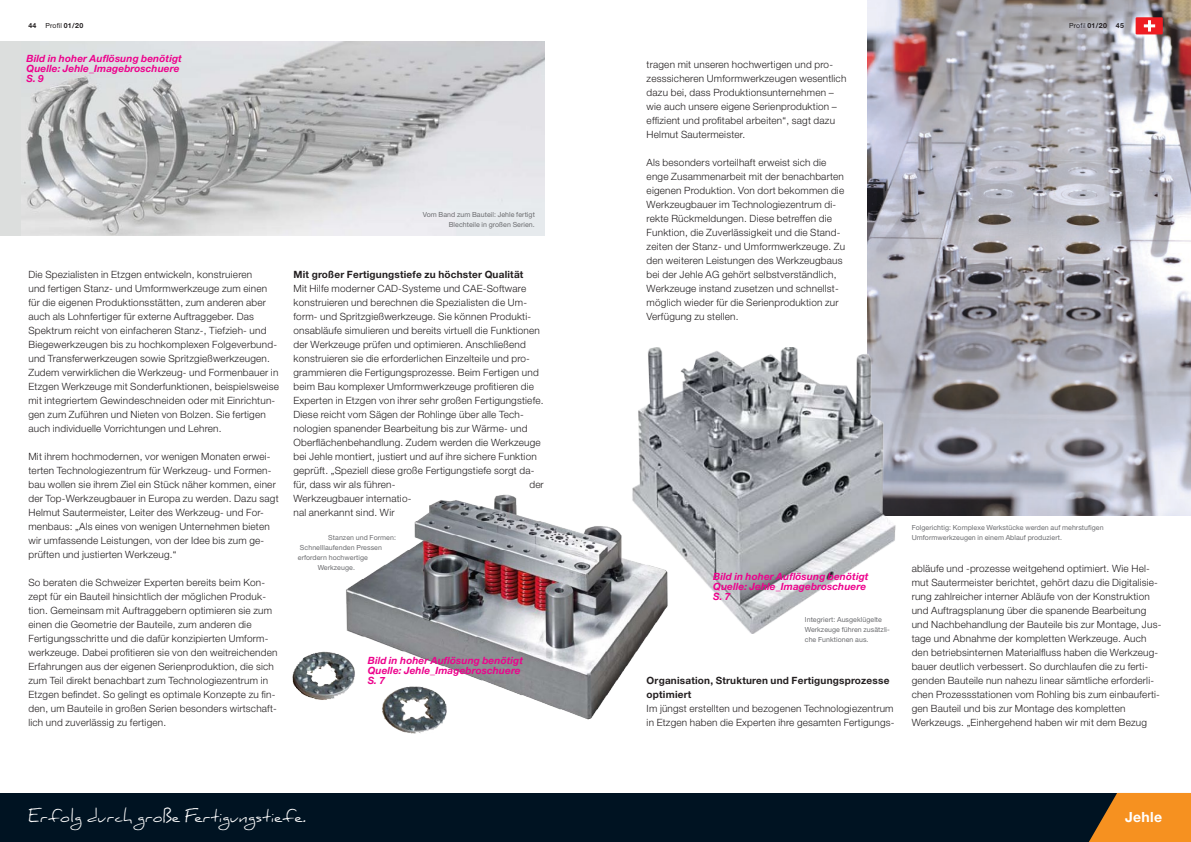
<style>
.page{position:relative;width:1191px;height:842px;background:#fff}
.page>*{position:absolute;margin:0;border:0;box-sizing:border-box;transform-origin:0 0}
.EMO-Zeile{font:24px "Daniel Extended";letter-spacing:.01em;color:#fff}
.Firmenname_Footer{font:700 14px "Helvetica Neue";letter-spacing:.02em;color:#fff}
.Fließtext_Black{font:300 10px/14px "Helvetica Neue";letter-spacing:.02em;color:#231f20}
.Bildzeile_Grau{font:italic 700 10px "Helvetica Neue";letter-spacing:.01em;color:#ed028c}
.Zwischenüberschrift{font:700 10px/14px "Helvetica Neue";letter-spacing:.02em;color:#231f20}
.Bildzeile_Grau-2{font:7px/10px "Helvetica Neue";letter-spacing:.01em;color:#6c6d70}
.t1{font:7px "Helvetica Neue";letter-spacing:.02em;color:#231f20}
.t2{font:700 7px "Helvetica Neue";color:#231f20}
.s1{font-weight:700}
</style>
<div class="page">
<img style="left:867px;top:0;width:324px;height:516px">
<img style="left:638px;top:348px;width:276px;height:285px">
<div style="left:0;top:42px;width:544px;height:194px;background:#dcdedd"></div>
<img style="left:24px;top:42px;width:520px;height:194px">
<img style="left:346px;top:465px;width:382px;height:255px">
<img style="left:292px;top:645px;width:161px;height:89px">
<div style="left:0;top:793px;width:595px;height:49px;background:#001322"></div>
<div style="left:595px;top:793px;width:596px;height:49px;background:#001322"></div>
<svg style="left:1089px;top:793px;width:102px;height:49px;background:#d47f20"></svg>
<svg style="left:1135px;top:17px;width:27px;height:17px"></svg>
<p class="t2" style="left:28px;top:22px;width:10px">44</p>
<p class="t1" style="left:46px;top:22px;width:39px">Profil <span class="s1">01/20</span></p>
<p class="t1" style="left:1069px;top:22px;width:39px">Profil <span class="s1">01/20</span></p>
<p class="t2" style="left:1115px;top:22px;width:10px">45</p>
<p class="Bildzeile_Grau" style="left:27px;top:52px;width:157px">Bild in hoher Auflösung benötigt</p>
<p class="Bildzeile_Grau" style="left:27px;top:62px;width:154px">Quelle: Jehle_Imagebroschuere</p>
<p class="Bildzeile_Grau" style="left:27px;top:72px;width:19px">S. 9</p>
<p class="Bildzeile_Grau-2" style="left:423px;top:209px;width:114px;text-align:right">Vom Band zum Bauteil: Jehle fertigt<br>Blechteile in großen Serien.</p>
<p class="Fließtext_Black" style="left:28px;top:267px;width:252px">Die Spezialisten in Etzgen entwickeln, konstruieren<br>und fertigen Stanz- und Umformwerkzeuge zum einen für die eigenen Produktionsstätten, zum anderen aber auch als Lohnfertiger für externe Auftraggeber. Das Spektrum reicht von einfacheren Stanz-, Tiefzieh- und Biegewerkzeugen bis zu hochkomplexen Folgeverbund&shy;und Transferwerkzeugen sowie Spritzgießwerkzeugen.<br>Zudem verwirklichen die Werkzeug- und Formenbauer in Etzgen Werkzeuge mit Sonderfunktionen, beispielsweise mit integriertem Gewindeschneiden oder mit Einrichtun&shy;gen zum Zuführen und Nieten von Bolzen. Sie fertigen auch individuelle Vorrichtungen und Lehren.</p>
<p class="Fließtext_Black" style="left:28px;top:449px;width:252px">Mit ihrem hochmodernen, vor wenigen Monaten erwei&shy;terten Technologiezentrum für Werkzeug- und Formen&shy;bau wollen sie ihrem Ziel ein Stück näher kommen, einer der Top-Werkzeugbauer in Europa zu werden. Dazu sagt Helmut Sautermeister, Leiter des Werkzeug- und For&shy;menbaus: „Als eines von wenigen Unternehmen bieten wir umfassende Leistungen, von der Idee bis zum ge&shy;prüften und justierten Werkzeug.“</p>
<p class="Fließtext_Black" style="left:28px;top:575px;width:250px">So beraten die Schweizer Experten bereits beim Kon&shy;zept für ein Bauteil hinsichtlich der möglichen Produk&shy;tion. Gemeinsam mit Auftraggebern optimieren sie zum einen die Geometrie der Bauteile, zum anderen die Fertigungsschritte und die dafür konzipierten Umform&shy;werkzeuge. Dabei profitieren sie von den weitreichenden Erfahrungen aus der eigenen Serienproduktion, die sich zum Teil direkt benachbart zum Technologiezentrum in Etzgen befindet. So gelingt es optimale Konzepte zu fin&shy;den, um Bauteile in großen Serien besonders wirtschaft&shy;lich und zuverlässig zu fertigen.</p>
<p class="Zwischenüberschrift" style="left:293px;top:267px;width:231px">Mit großer Fertigungstiefe zu höchster Qualität</p>
<p class="Fließtext_Black" style="left:293px;top:281px;width:252px">Mit Hilfe moderner CAD-Systeme und CAE-Software konstruieren und berechnen die Spezialisten die Um&shy;form- und Spritzgießwerkzeuge. Sie können Produkti&shy;onsabläufe simulieren und bereits virtuell die Funktionen der Werkzeuge prüfen und optimieren. Anschließend konstruieren sie die erforderlichen Einzelteile und pro&shy;grammieren die Fertigungsprozesse. Beim Fertigen und beim Bau komplexer Umformwerkzeuge profitieren die Experten in Etzgen von ihrer sehr großen Fertigungstiefe.<br>Diese reicht vom Sägen der Rohlinge über alle Tech&shy;nologien spanender Bearbeitung bis zur Wärme- und Oberflächenbehandlung. Zudem werden die Werkzeuge bei Jehle montiert, justiert und auf ihre sichere Funktion geprüft. „Speziell diese große Fertigungstiefe sorgt da&shy;für, dass wir als führen-</p>
<p class="Fließtext_Black" style="left:529px;top:477px;width:15px">der</p>
<p class="Fließtext_Black" style="left:293px;top:491px;width:119px">Werkzeugbauer internatio&shy;nal anerkannt sind. Wir</p>
<p class="Bildzeile_Grau-2" style="left:328px;top:532px;width:69px">Stanzen und Formen:</p>
<p class="Bildzeile_Grau-2" style="left:300px;top:542px;width:83px">Schnelllaufenden Pressen</p>
<p class="Bildzeile_Grau-2" style="left:318px;top:552px;width:52px;text-indent:-20px">erfordern hochwertige<br>Werkzeuge.</p>
<p class="Bildzeile_Grau" style="left:368px;top:654px;width:157px">Bild in hoher Auflösung benötigt</p>
<p class="Bildzeile_Grau" style="left:368px;top:664px;width:154px">Quelle: Jehle_Imagebroschuere</p>
<p class="Bildzeile_Grau" style="left:368px;top:674px;width:19px">S. 7</p>
<p class="Fließtext_Black" style="left:646px;top:57px;width:201px">tragen mit unseren hochwertigen und pro&shy;zesssicheren Umformwerkzeugen wesentlich dazu bei, dass Produktionsunternehmen – wie auch unsere eigene Serienproduktion – effizient und profitabel arbeiten“, sagt dazu Helmut Sautermeister.</p>
<p class="Fließtext_Black" style="left:646px;top:155px;width:200px">Als besonders vorteilhaft erweist sich die enge Zusammenarbeit mit der benachbarten eigenen Produktion. Von dort bekommen die Werkzeugbauer im Technologiezentrum di&shy;rekte Rückmeldungen. Diese betreffen die Funktion, die Zuverlässigkeit und die Stand&shy;zeiten der Stanz- und Umformwerkzeuge. Zu den weiteren Leistungen des Werkzeugbaus bei der Jehle AG gehört selbstverständlich, Werkzeuge instand zusetzen und schnellst&shy;möglich wieder für die Serienproduktion zur Verfügung zu stellen.</p>
<p class="Bildzeile_Grau" style="left:713px;top:570px;width:157px">Bild in hoher Auflösung benötigt</p>
<p class="Bildzeile_Grau" style="left:713px;top:580px;width:154px">Quelle: Jehle_Imagebroschuere</p>
<p class="Bildzeile_Grau" style="left:713px;top:590px;width:19px">S. 7</p>
<p class="Bildzeile_Grau-2" style="left:805px;top:614px;width:87px">Integriert: Ausgeklügelte<br>Werkzeuge führen zusätzli&shy;che Funktionen aus.</p>
<p class="Zwischenüberschrift" style="left:646px;top:673px;width:244px">Organisation, Strukturen und Fertigungsprozesse optimiert</p>
<p class="Fließtext_Black" style="left:646px;top:701px;width:249px">Im jüngst erstellten und bezogenen Technologiezentrum in Etzgen haben die Experten ihre gesamten Fertigungs-</p>
<p class="Bildzeile_Grau-2" style="left:911px;top:523px;width:193px">Folgerichtig: Komplexe Werkstücke werden auf mehrstufigen<br>Umformwerkzeugen in einem Ablauf produziert.</p>
<p class="Fließtext_Black" style="left:911px;top:561px;width:251px">abläufe und -prozesse weitgehend optimiert. Wie Hel&shy;mut Sautermeister berichtet, gehört dazu die Digitalisie&shy;rung zahlreicher interner Abläufe von der Konstruktion und Auftragsplanung über die spanende Bearbeitung und Nachbehandlung der Bauteile bis zur Montage, Jus&shy;tage und Abnahme der kompletten Werkzeuge. Auch den betriebsinternen Materialfluss haben die Werkzeug&shy;bauer deutlich verbessert. So durchlaufen die zu ferti&shy;genden Bauteile nun nahezu linear sämtliche erforderli&shy;chen Prozessstationen vom Rohling bis zum einbauferti&shy;gen Bauteil und bis zur Montage des kompletten Werkzeugs. „Einhergehend haben wir mit dem Bezug</p>
<p class="EMO-Zeile" style="left:28px;top:802px;width:280px">Erfolg durch große Fertigungstiefe.</p>
<p class="Firmenname_Footer" style="left:1125px;top:808px;width:38px">Jehle</p>
</div>
